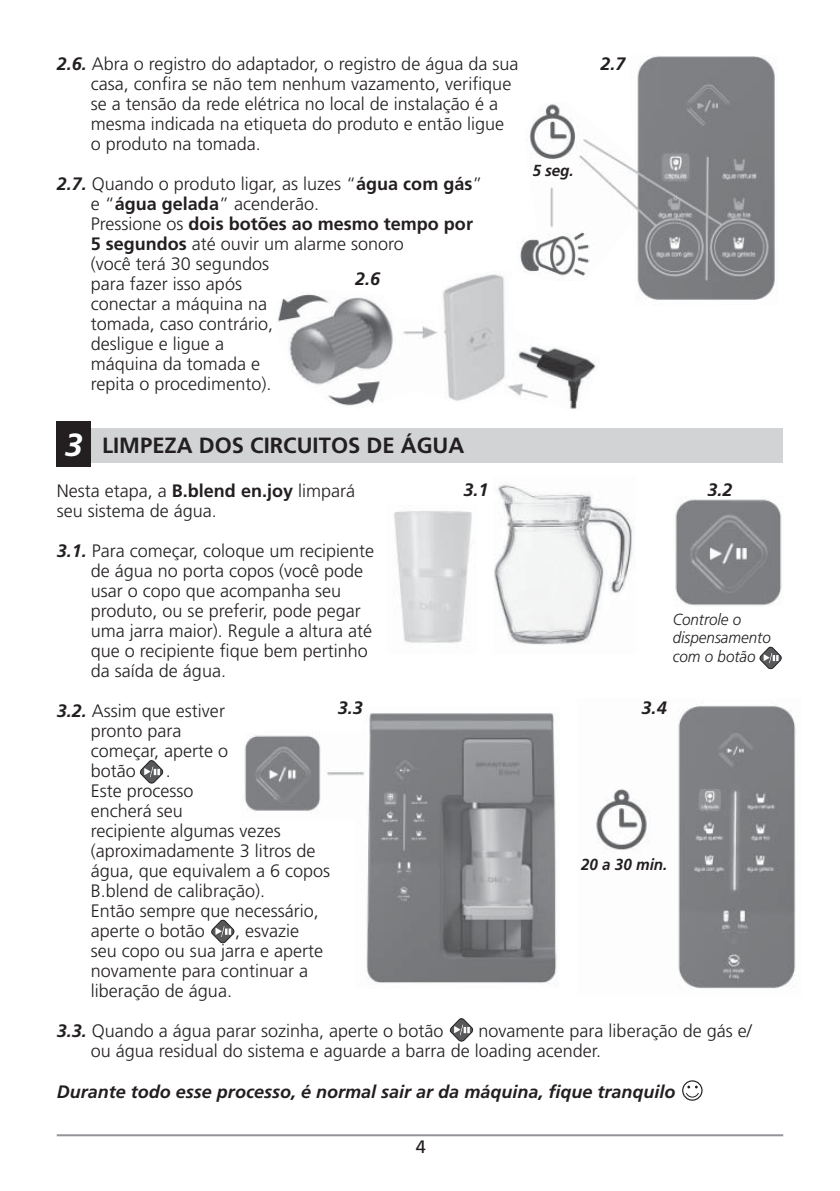
<style>
.page{position:relative;width:840px;height:1191px;background:#fff}
.page>*{position:absolute;margin:0;border:0;box-sizing:border-box;transform-origin:0 0}
.t1{font:700 22px "Frutiger";color:#231f20}
.t2{font:300 18px/20px "Frutiger";color:#231f20}
.t3{font:italic 700 18px "Frutiger";color:#231f20}
.t4{font:18px "Frutiger";color:#231f20}
.t5{font:italic 300 16px/18.2px "Frutiger";color:#231f20;scale:.95 1}
.t6{font:italic 700 16px "Frutiger";color:#231f20;scale:.95 1}
.s1{font-weight:700;font-style:italic}
.s2{font-weight:700}
.s3{font-style:italic;font-size:32px;color:#fff}
</style>
<div class="page">
<div style="left:88px;top:428px;width:694px;height:34px;background:#d1d3d4"></div>
<div style="left:57px;top:421px;width:34px;height:45px;background:#231f20"></div>
<svg style="left:759px;top:646px;width:23px;height:24px"></svg>
<img style="left:675px;top:499px;width:107px;height:107px">
<img style="left:394px;top:511px;width:78px;height:132px">
<img style="left:494px;top:482px;width:139px;height:164px">
<img style="left:244px;top:713px;width:313px;height:271px">
<img style="left:596px;top:705px;width:200px;height:284px">
<img style="left:520px;top:56px;width:255px;height:244px">
<img style="left:278px;top:271px;width:323px;height:138px">
<svg style="left:140px;top:760px;width:24px;height:24px"></svg>
<div style="left:681px;top:1080px;width:21px;height:20px;border:1px solid #231f20;border-radius:50%"></div>
<svg style="left:684px;top:1085px;width:15px;height:13px"></svg>
<svg style="left:211px;top:919px;width:24px;height:25px"></svg>
<svg style="left:449px;top:1018px;width:24px;height:24px"></svg>
<hr style="left:57px;top:1134px;width:725px;height:2px;background:#939598">
<p class="t2" style="left:57px;top:55px;width:463px"><span class="s1">2.6.</span> Abra o registro do adaptador, o registro de água da sua</p>
<p class="t3" style="left:600px;top:57px;width:27px">2.7</p>
<p class="t2" style="left:91px;top:75px;width:422px">casa, confira se não tem nenhum vazamento, verifique se a tensão da rede elétrica no local de instalação é a mesma indicada na etiqueta do produto e então ligue o produto na tomada.</p>
<p class="t2" style="left:91px;top:175px;width:393px;text-indent:-34px"><span class="s1">2.7.</span> Quando o produto ligar, as luzes “<span class="s2">água com gás</span>” e “<span class="s2">água gelada</span>” acenderão.<br>Pressione os <span class="s2">dois botões ao mesmo tempo por<br>5 segundos</span> até ouvir um alarme sonoro<br>(você terá 30 segundos<br>para fazer isso após<br>conectar a máquina na<br>tomada, caso contrário,<br>desligue e ligue a<br>máquina da tomada e<br>repita o procedimento).</p>
<p class="t6" style="left:532px;top:164px;width:45px">5 seg.</p>
<p class="t3" style="left:355px;top:272px;width:27px">2.6</p>
<p class="t1" style="left:65px;top:437px;width:401px"><span class="s3">3</span> LIMPEZA DOS CIRCUITOS DE ÁGUA</p>
<p class="t3" style="left:463px;top:482px;width:27px">3.1</p>
<p class="t3" style="left:707px;top:482px;width:27px">3.2</p>
<p class="t2" style="left:57px;top:482px;width:300px">Nesta etapa, a <span class="s2">B.blend en.joy</span> limpará seu sistema de água.</p>
<p class="t2" style="left:91px;top:542px;width:285px;text-indent:-34px"><span class="s1">3.1.</span> Para começar, coloque um recipiente de água no porta copos (você pode usar o copo que acompanha seu produto, ou se preferir, pode pegar uma jarra maior). Regule a altura até que o recipiente fique bem pertinho da saída de água.</p>
<p class="t2" style="left:91px;top:702px;width:139px;text-indent:-34px"><span class="s1">3.2.</span> Assim que estiver pronto para começar, aperte o botão</p>
<p class="t2" style="left:91px;top:762px;width:241px;text-indent:75px">.<br>Este processo<br>encherá seu<br>recipiente algumas vezes (aproximadamente 3 litros de água, que equivalem a 6 copos<br>B.blend de calibração).<br>Então sempre que necessário, aperte o botão</p>
<p class="t5" style="left:672px;top:611px;width:105px">Controle o dispensamento com o botão</p>
<p class="t3" style="left:337px;top:700px;width:27px">3.3</p>
<p class="t3" style="left:638px;top:701px;width:27px">3.4</p>
<p class="t3" style="left:641px;top:700px;width:27px">3.4</p>
<p class="t6" style="left:581px;top:857px;width:92px">20 a 30 min.</p>
<p class="t2" style="left:91px;top:922px;width:234px;text-indent:144px">, esvazie seu copo ou sua jarra e aperte novamente para continuar a liberação de água.</p>
<p class="t2" style="left:57px;top:1022px;width:388px"><span class="s1">3.3.</span> Quando a água parar sozinha, aperte o botão</p>
<p class="t2" style="left:91px;top:1022px;width:662px;text-indent:387px">novamente para liberação de gás e/ ou água residual do sistema e aguarde a barra de loading acender.</p>
<p class="t3" style="left:57px;top:1084px;width:620px">Durante todo esse processo, é normal sair ar da máquina, fique tranquilo</p>
<p class="t4" style="left:415px;top:1140px;width:12px">4</p>
</div>
